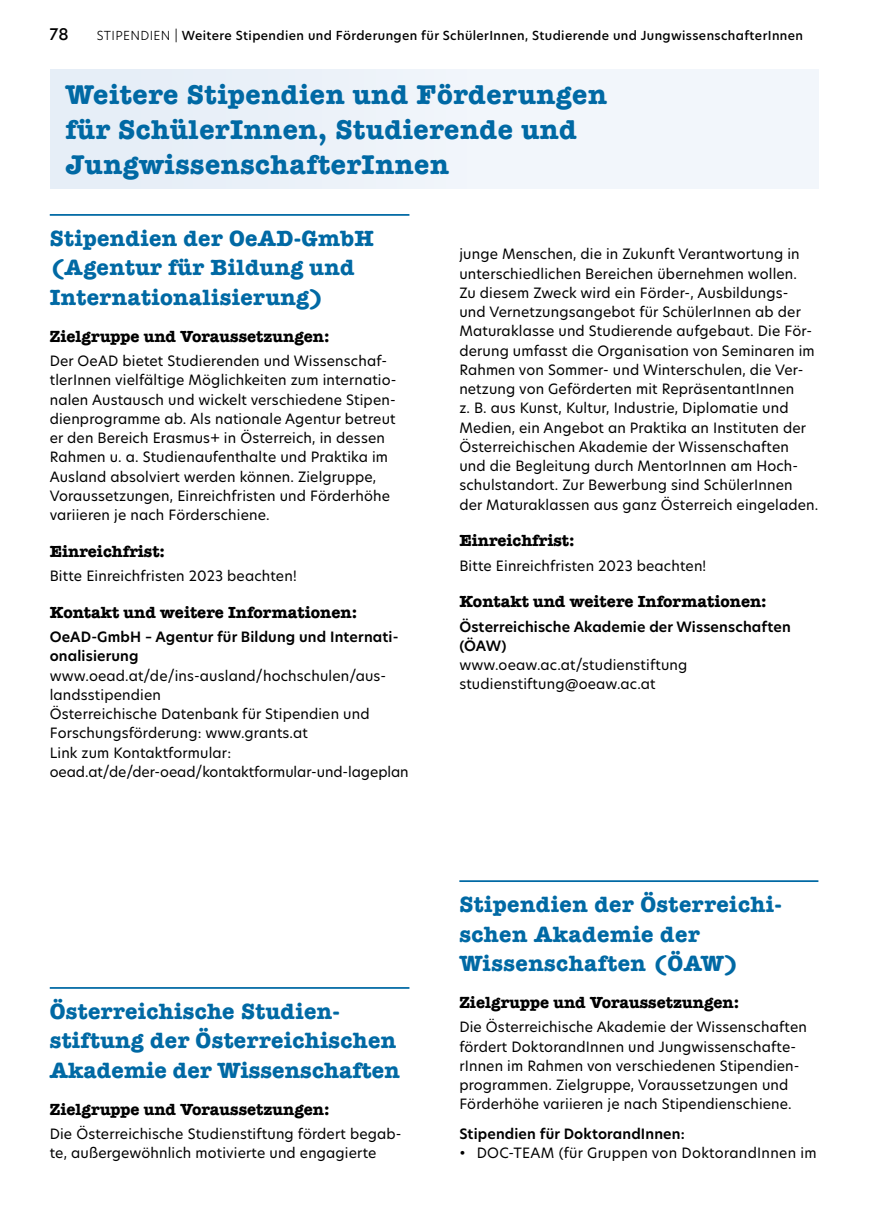
<style>
.page{position:relative;width:893px;height:1216px;background:#fff}
.page>*{position:absolute;margin:0;border:0;box-sizing:border-box;transform-origin:0 0}
.t1{font:700 28px/35px "American Typewriter";letter-spacing:.02em;color:#0069a4}
.t2{font:700 22.75px/29.8px "American Typewriter";letter-spacing:.015em;color:#0069a4}
.t3{font:700 16.62px "American Typewriter";color:#000}
.t4{font:500 15.75px "Hero New";color:#000}
.t5{font:14px/19.2px "Hero New";letter-spacing:.01em;color:#000}
.t6{font:600 14px/19.2px "Hero New";letter-spacing:.01em;color:#000}
.t7{font:500 12.25px "Hero New";letter-spacing:.03em;color:#000}
.s1{font-weight:300}
</style>
<div class="page">
<hr style="left:50px;top:214px;width:359px;height:2px;background:#0069a4">
<hr style="left:50px;top:987px;width:359px;height:1px;background:#0069a4">
<hr style="left:459px;top:880px;width:359px;height:2px;background:#0069a4">
<div style="left:51px;top:69px;width:768px;height:119px;background:#f0f5fa"></div>
<p class="t4" style="left:50px;top:23px;width:21px">78</p>
<p class="t7" style="left:97px;top:27px;width:708px"><span class="s1">STIPENDIEN |</span> Weitere Stipendien und Förderungen für SchülerInnen, Studierende und JungwissenschafterInnen</p>
<h1 class="t1" style="left:65px;top:75px;width:543px">Weitere Stipendien und Förderungen für SchülerInnen, Studierende und<br>JungwissenschafterInnen</h1>
<h2 class="t2" style="left:50px;top:222px;width:326px">Stipendien der OeAD-GmbH (Agentur für Bildung und<br>Internationalisierung)</h2>
<p class="t3" style="left:50px;top:322px;width:281px">Zielgruppe und Voraussetzungen:</p>
<p class="t5" style="left:50px;top:351px;width:348px">Der OeAD bietet Studierenden und Wissenschaf&shy;tlerInnen vielfältige Möglichkeiten zum internatio&shy;nalen Austausch und wickelt verschiedene Stipen&shy;dienprogramme ab. Als nationale Agentur betreut er den Bereich Erasmus+ in Österreich, in dessen Rahmen u. a. Studienaufenthalte und Praktika im Ausland absolviert werden können. Zielgruppe, Voraussetzungen, Einreichfristen und Förderhöhe variieren je nach Förderschiene.</p>
<p class="t3" style="left:50px;top:537px;width:117px">Einreichfrist:</p>
<p class="t5" style="left:50px;top:566px;width:248px">Bitte Einreichfristen 2023 beachten!</p>
<p class="t3" style="left:50px;top:598px;width:309px">Kontakt und weitere Informationen:</p>
<p class="t6" style="left:50px;top:627px;width:350px">OeAD-GmbH – Agentur für Bildung und Internati&shy;onalisierung</p>
<p class="t5" style="left:50px;top:665px;width:360px">www.oead.at/de/ins-ausland/hochschulen/aus&shy;landsstipendien<br>Österreichische Datenbank für Stipendien und Forschungsförderung: www.grants.at<br>Link zum Kontaktformular: oead.at/de/der-oead/kontaktformular-und-lageplan</p>
<h2 class="t2" style="left:50px;top:994px;width:351px">Österreichische Studien&shy;stiftung der Österreichischen<br>Akademie der Wissenschaften</h2>
<p class="t3" style="left:50px;top:1094px;width:281px">Zielgruppe und Voraussetzungen:</p>
<p class="t5" style="left:50px;top:1124px;width:353px">Die Österreichische Studienstiftung fördert begab&shy;te, außergewöhnlich motivierte und engagierte</p>
<p class="t5" style="left:459px;top:244px;width:361px">junge Menschen, die in Zukunft Verantwortung in unterschiedlichen Bereichen übernehmen wollen.<br>Zu diesem Zweck wird ein Förder-, Ausbildungs-<br>und Vernetzungsangebot für SchülerInnen ab der Maturaklasse und Studierende aufgebaut. Die För&shy;derung umfasst die Organisation von Seminaren im Rahmen von Sommer- und Winterschulen, die Ver&shy;netzung von Geförderten mit RepräsentantInnen<br>z. B. aus Kunst, Kultur, Industrie, Diplomatie und Medien, ein Angebot an Praktika an Instituten der Österreichischen Akademie der Wissenschaften und die Begleitung durch MentorInnen am Hoch&shy;schulstandort. Zur Bewerbung sind SchülerInnen der Maturaklassen aus ganz Österreich eingeladen.</p>
<p class="t3" style="left:459px;top:526px;width:117px">Einreichfrist:</p>
<p class="t5" style="left:459px;top:555px;width:248px">Bitte Einreichfristen 2023 beachten!</p>
<p class="t3" style="left:459px;top:587px;width:309px">Kontakt und weitere Informationen:</p>
<p class="t6" style="left:459px;top:616px;width:333px">Österreichische Akademie der Wissenschaften (ÖAW)</p>
<p class="t5" style="left:459px;top:655px;width:230px">www.oeaw.ac.at/studienstiftung studienstiftung@oeaw.ac.at</p>
<h2 class="t2" style="left:459px;top:888px;width:324px">Stipendien der Österreichi&shy;schen Akademie der<br>Wissenschaften (ÖAW)</h2>
<p class="t3" style="left:459px;top:988px;width:281px">Zielgruppe und Voraussetzungen:</p>
<p class="t5" style="left:459px;top:1017px;width:349px">Die Österreichische Akademie der Wissenschaften fördert DoktorandInnen und Jungwissenschafte&shy;rInnen im Rahmen von verschiedenen Stipendien&shy;programmen. Zielgruppe, Voraussetzungen und Förderhöhe variieren je nach Stipendienschiene.</p>
<p class="t6" style="left:459px;top:1124px;width:227px">Stipendien für DoktorandInnen:</p>
<p class="t5" style="left:459px;top:1143px;width:359px">• DOC-TEAM (für Gruppen von DoktorandInnen im</p>
</div>
